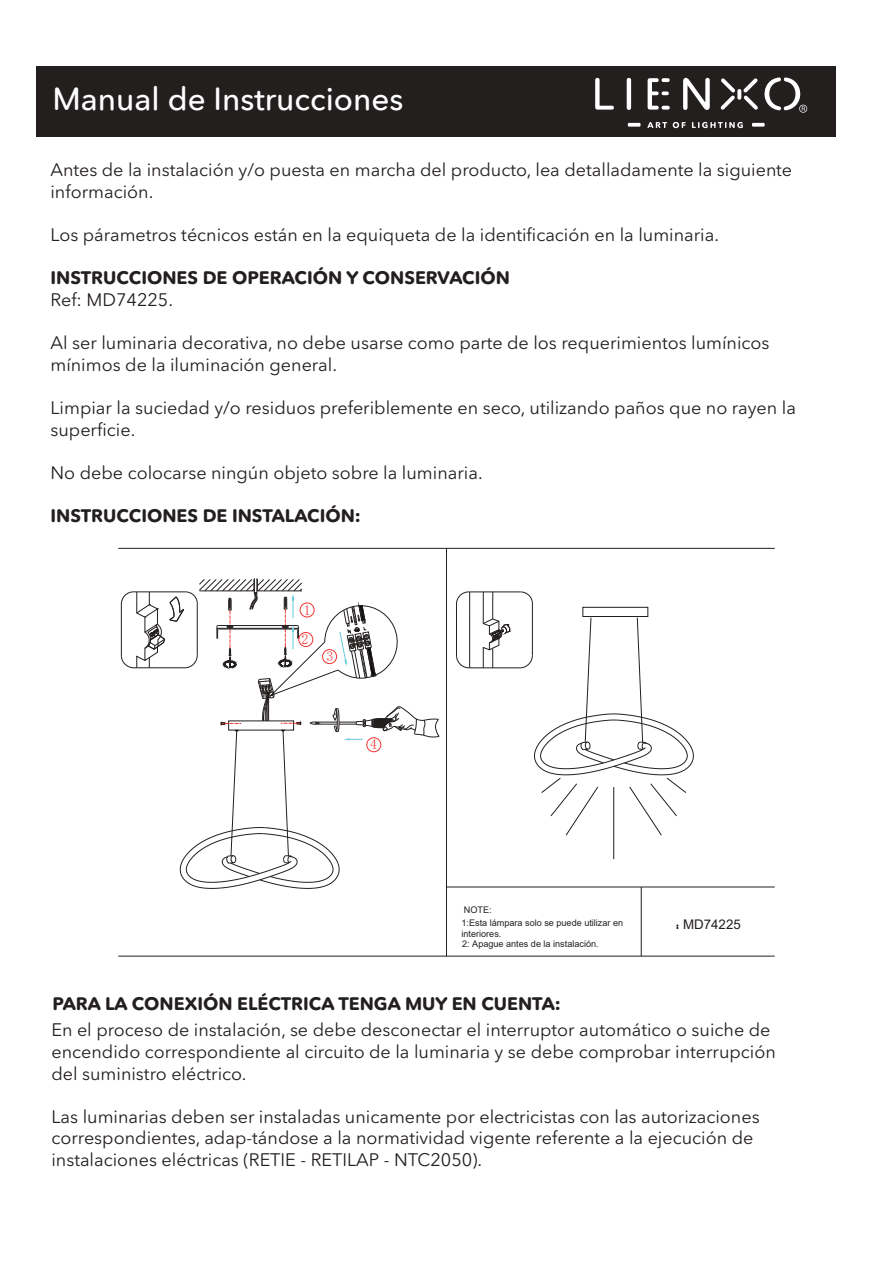
<style>
.page{position:relative;width:893px;height:1263px;background:#fff}
.page>*{position:absolute;margin:0;border:0;box-sizing:border-box;transform-origin:0 0}
.t1{font:500 31.5px "Avenir Next Rounded W04";color:#fff}
.t2{font:18px/21.6px "Avenir Next Rounded Std";color:#241f1f}
.t3{font:700 18px "Avenir Next Rounded Std";color:#241f1f}
.t4{font:13.95px "Sim Sun";color:#f13431}
.t5{font:13.35px "Arial";color:#241f1f}
.t6{font:9.15px/13.2px "Arial";color:#241f1f}
</style>
<div class="page">
<div style="left:36px;top:67px;width:799px;height:70px;background:#241f1f"></div>
<svg style="left:595px;top:78px;width:19px;height:32px"></svg>
<hr style="left:627px;top:78px;width:4px;height:32px;background:#fff;border-radius:2px">
<svg style="left:683px;top:78px;width:27px;height:32px"></svg>
<svg style="left:720px;top:78px;width:15px;height:32px"></svg>
<svg style="left:737px;top:89px;width:4px;height:11px"></svg>
<svg style="left:743px;top:78px;width:15px;height:32px"></svg>
<svg style="left:648px;top:78px;width:22px;height:32px"></svg>
<svg style="left:647px;top:122px;width:20px;height:6px"></svg>
<svg style="left:673px;top:122px;width:13px;height:6px"></svg>
<svg style="left:692px;top:122px;width:51px;height:6px"></svg>
<svg style="left:628px;top:123px;width:12px;height:4px"></svg>
<svg style="left:752px;top:123px;width:13px;height:4px"></svg>
<svg style="left:764px;top:77px;width:43px;height:36px"></svg>
<hr style="left:118px;top:548px;width:657px;height:1px;background:#241f1f">
<hr style="left:118px;top:956px;width:657px;height:1px;background:#241f1f">
<svg style="left:676px;top:924px;width:3px;height:5px"></svg>
<hr style="left:446px;top:548px;width:1px;height:408px;background:#241f1f">
<hr style="left:446px;top:887px;width:329px;height:1px;background:#241f1f">
<hr style="left:641px;top:887px;width:1px;height:69px;background:#241f1f">
<div style="left:583px;top:607px;width:65px;height:9px;border:1px solid #241f1f"></div>
<svg style="left:482px;top:591px;width:28px;height:77px"></svg>
<hr style="left:469px;top:592px;width:1px;height:76px;background:#241f1f">
<svg style="left:121px;top:578px;width:319px;height:311px"></svg>
<hr style="left:469px;top:592px;width:51px;height:1px;background:#241f1f">
<svg style="left:520px;top:591px;width:13px;height:15px"></svg>
<hr style="left:532px;top:605px;width:1px;height:50px;background:#241f1f">
<hr style="left:469px;top:668px;width:51px;height:1px;background:#241f1f">
<svg style="left:456px;top:655px;width:14px;height:14px"></svg>
<hr style="left:456px;top:604px;width:1px;height:52px;background:#241f1f">
<svg style="left:456px;top:591px;width:14px;height:14px"></svg>
<hr style="left:613px;top:787px;width:1px;height:72px;background:#241f1f">
<svg style="left:519px;top:617px;width:175px;height:219px"></svg>
<h1 class="t1" style="left:52px;top:80px;width:353px">Manual de Instrucciones</h1>
<p class="t2" style="left:50px;top:159px;width:743px">Antes de la instalación y/o puesta en marcha del producto, lea detalladamente la siguiente información.</p>
<p class="t2" style="left:50px;top:224px;width:670px">Los párametros técnicos están en la equiqueta de la identificación en la luminaria.</p>
<p class="t3" style="left:50px;top:267px;width:461px">INSTRUCCIONES DE OPERACIÓN Y CONSERVACIÓN</p>
<p class="t2" style="left:50px;top:289px;width:124px">Ref: MD74225.</p>
<p class="t2" style="left:50px;top:332px;width:721px">Al ser luminaria decorativa, no debe usarse como parte de los requerimientos lumínicos mínimos de la iluminación general.</p>
<p class="t2" style="left:50px;top:397px;width:747px">Limpiar la suciedad y/o residuos preferiblemente en seco, utilizando paños que no rayen la superficie.</p>
<p class="t2" style="left:50px;top:462px;width:434px">No debe colocarse ningún objeto sobre la luminaria.</p>
<p class="t3" style="left:50px;top:505px;width:312px">INSTRUCCIONES DE INSTALACIÓN:</p>
<p class="t4" style="left:304px;top:603px;width:8px">1</p>
<p class="t4" style="left:302px;top:632px;width:8px">2</p>
<p class="t4" style="left:326px;top:649px;width:8px">3</p>
<p class="t4" style="left:370px;top:737px;width:8px">4</p>
<p class="t6" style="left:461px;top:903px;width:163px">NOTE:<br>1:Esta lámpara solo se puede utilizar en</p>
<p class="t6" style="left:461px;top:928px;width:139px;line-height:10.5px">interiores.<br>2: Apague antes de la instalación.</p>
<p class="t3" style="left:52px;top:992px;width:510px">PARA LA CONEXIÓN ELÉCTRICA TENGA MUY EN CUENTA:</p>
<p class="t5" style="left:683px;top:915px;width:59px">MD74225</p>
<p class="t2" style="left:51px;top:1019px;width:726px">En el proceso de instalación, se debe desconectar el interruptor automático o suiche de encendido correspondiente al circuito de la luminaria y se debe comprobar interrupción del suministro eléctrico.</p>
<p class="t2" style="left:51px;top:1106px;width:710px">Las luminarias deben ser instaladas unicamente por electricistas con las autorizaciones correspondientes, adap-tándose a la normatividad vigente referente a la ejecución de instalaciones eléctricas (RETIE - RETILAP - NTC2050).</p>
</div>
